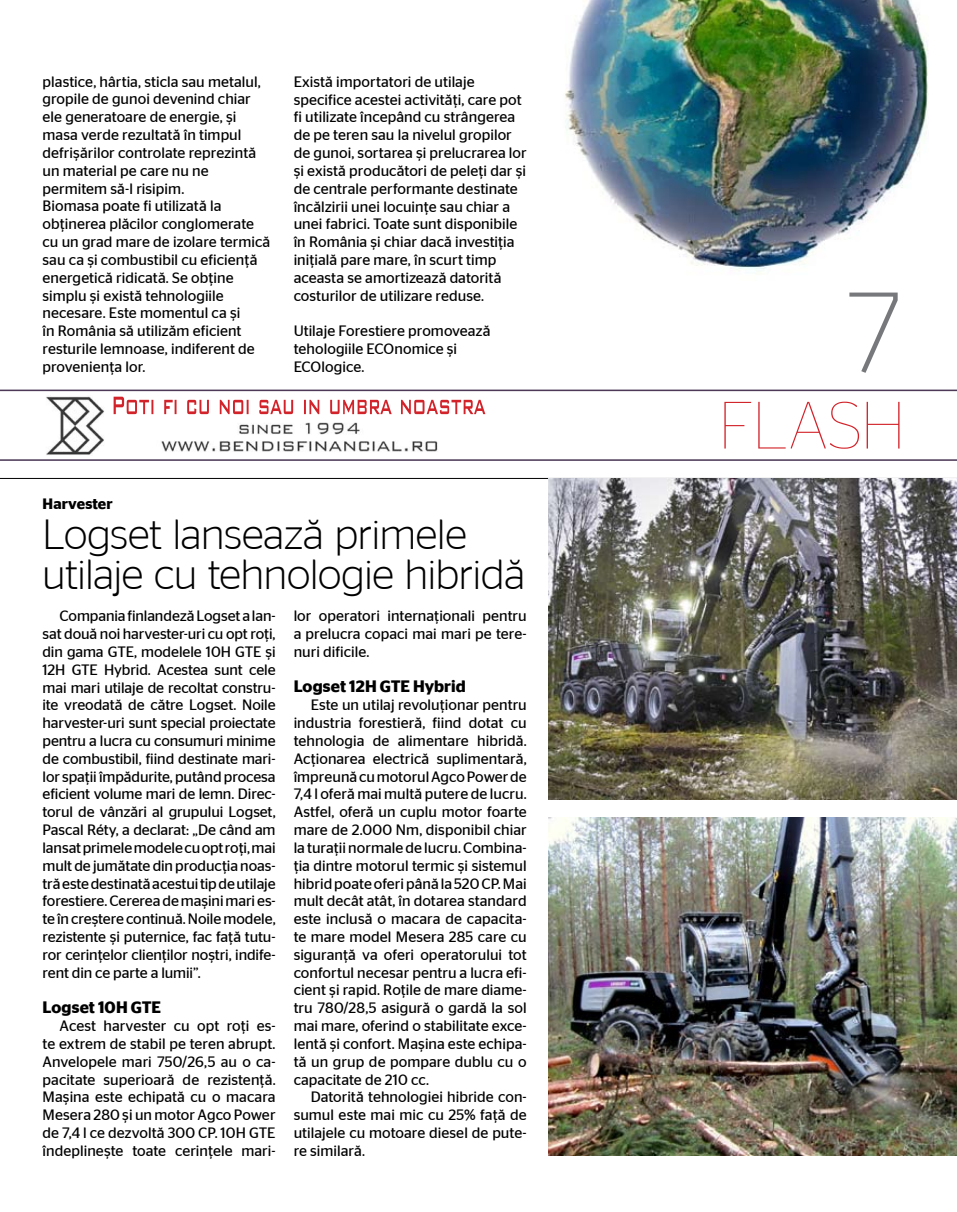
<style>
.page{position:relative;width:957px;height:1212px;background:#fff}
.page>*{position:absolute;margin:0;border:0;box-sizing:border-box;transform-origin:0 0}
.t1{font:100 120px "Titillium Text 22 L";color:#77787b}
.t2{font:100 66.75px "Stag Sans";letter-spacing:-.015em;color:#d2232a}
.t3{font:300 42px/40.5px "Stag Sans";letter-spacing:-.005em;color:#000}
.t4{font:600 16.5px "Stag Sans";color:#000}
.t5{font:15px/17.9px "Stag Sans";color:#000;text-align:justify}
.t6{font:600 15px "Stag Sans";letter-spacing:.01em;color:#000}
</style>
<div class="page">
<hr style="left:0;top:390px;width:957px;height:1px;background:#4e3a58">
<hr style="left:0;top:459px;width:957px;height:2px;background:#4e3a58">
<img style="left:565px;top:0;width:363px;height:274px">
<hr style="left:0;top:478px;width:957px;height:1px;background:#000">
<img style="left:548px;top:817px;width:409px;height:339px">
<img style="left:548px;top:479px;width:409px;height:320px">
<img style="left:46px;top:396px;width:58px;height:59px">
<img style="left:161px;top:422px;width:277px;height:30px">
<svg style="left:114px;top:397px;width:371px;height:17px"></svg>
<p class="t5" style="left:43px;top:73px;width:229px;text-align:left">plastice, hârtia, sticla sau metalul, gropile de gunoi devenind chiar ele generatoare de energie, și masa verde rezultată în timpul defrișărilor controlate reprezintă un material pe care nu ne permitem să-l risipim.<br>Biomasa poate fi utilizată la obţinerea plăcilor conglomerate cu un grad mare de izolare termică sau ca și combustibil cu eficienţă energetică ridicată. Se obţine simplu și există tehnologiile necesare. Este momentul ca și<br>în România să utilizăm eficient resturile lemnoase, indiferent de provenienţa lor.</p>
<p class="t5" style="left:294px;top:73px;width:235px;text-align:left">Există importatori de utilaje specifice acestei activităţi, care pot fi utilizate începând cu strângerea de pe teren sau la nivelul gropilor de gunoi, sortarea și prelucrarea lor și există producători de peleţi dar și de centrale performante destinate încălzirii unei locuinţe sau chiar a unei fabrici. Toate sunt disponibile în România și chiar dacă investiţia iniţială pare mare, în scurt timp aceasta se amortizează datorită costurilor de utilizare reduse.</p>
<p class="t5" style="left:294px;top:323px;width:198px;text-align:left">Utilaje Forestiere promovează tehologiile ECOnomice și<br>ECOlogice.</p>
<p class="t6" style="left:43px;top:497px;width:72px">Harvester</p>
<h3 class="t3" style="left:43px;top:516px;width:484px">Logset lansează primele utilaje cu tehnologie hibridă</h3>
<p class="t5" style="left:43px;top:608px;width:235px;text-indent:17px">Compania finlandeză Logset a lan&shy;sat două noi harvester-uri cu opt roţi, din gama GTE, modelele 10H GTE și 12H GTE Hybrid. Acestea sunt cele mai mari utilaje de recoltat constru&shy;ite vreodată de către Logset. Noile harvester-uri sunt special proiectate pentru a lucra cu consumuri minime de combustibil, fiind destinate mari&shy;lor spaţii împădurite, putând procesa eficient volume mari de lemn. Direc&shy;torul de vânzări al grupului Logset, Pascal Réty, a declarat: „De când am lansat primele modele cu opt roţi, mai mult de jumătate din producţia noas&shy;tră este destinată acestui tip de utilaje forestiere. Cererea de mașini mari es&shy;te în creștere continuă. Noile modele, rezistente și puternice, fac faţă tutu&shy;ror cerinţelor clienţilor noștri, indife&shy;rent din ce parte a lumii”.</p>
<p class="t4" style="left:43px;top:1000px;width:120px">Logset 10H GTE</p>
<p class="t5" style="left:43px;top:1017px;width:235px;text-indent:17px">Acest harvester cu opt roţi es&shy;te extrem de stabil pe teren abrupt.<br>Anvelopele mari 750/26,5 au o ca&shy;pacitate superioară de rezistenţă.<br>Mașina este echipată cu o macara Mesera 280 și un motor Agco Power de 7,4 l ce dezvoltă 300 CP. 10H GTE îndeplinește toate cerinţele mari-</p>
<p class="t5" style="left:294px;top:608px;width:235px">lor operatori internaţionali pentru a prelucra copaci mai mari pe tere&shy;nuri dificile.</p>
<p class="t4" style="left:294px;top:679px;width:174px">Logset 12H GTE Hybrid</p>
<p class="t5" style="left:294px;top:697px;width:235px;text-indent:17px">Este un utilaj revoluţionar pentru industria forestieră, fiind dotat cu tehnologia de alimentare hibridă.<br>Acţionarea electrică suplimentară, împreună cu motorul Agco Power de 7,4 l oferă mai multă putere de lucru.<br>Astfel, oferă un cuplu motor foarte mare de 2.000 Nm, disponibil chiar la turaţii normale de lucru. Combina&shy;ţia dintre motorul termic și sistemul hibrid poate oferi până la 520 CP. Mai mult decât atât, în dotarea standard este inclusă o macara de capacita&shy;te mare model Mesera 285 care cu siguranţă va oferi operatorului tot confortul necesar pentru a lucra efi&shy;cient și rapid. Roţile de mare diame&shy;tru 780/28,5 asigură o gardă la sol mai mare, oferind o stabilitate exce&shy;lentă și confort. Mașina este echipa&shy;tă un grup de pompare dublu cu o capacitate de 210 cc.</p>
<p class="t5" style="left:294px;top:1089px;width:235px;text-indent:17px">Datorită tehnologiei hibride con&shy;sumul este mai mic cu 25% faţă de utilajele cu motoare diesel de pute&shy;re similară.</p>
<h1 class="t1" style="left:842px;top:244px;width:65px">7</h1>
<h2 class="t2" style="left:718px;top:395px;width:189px">FLASH</h2>
</div>
